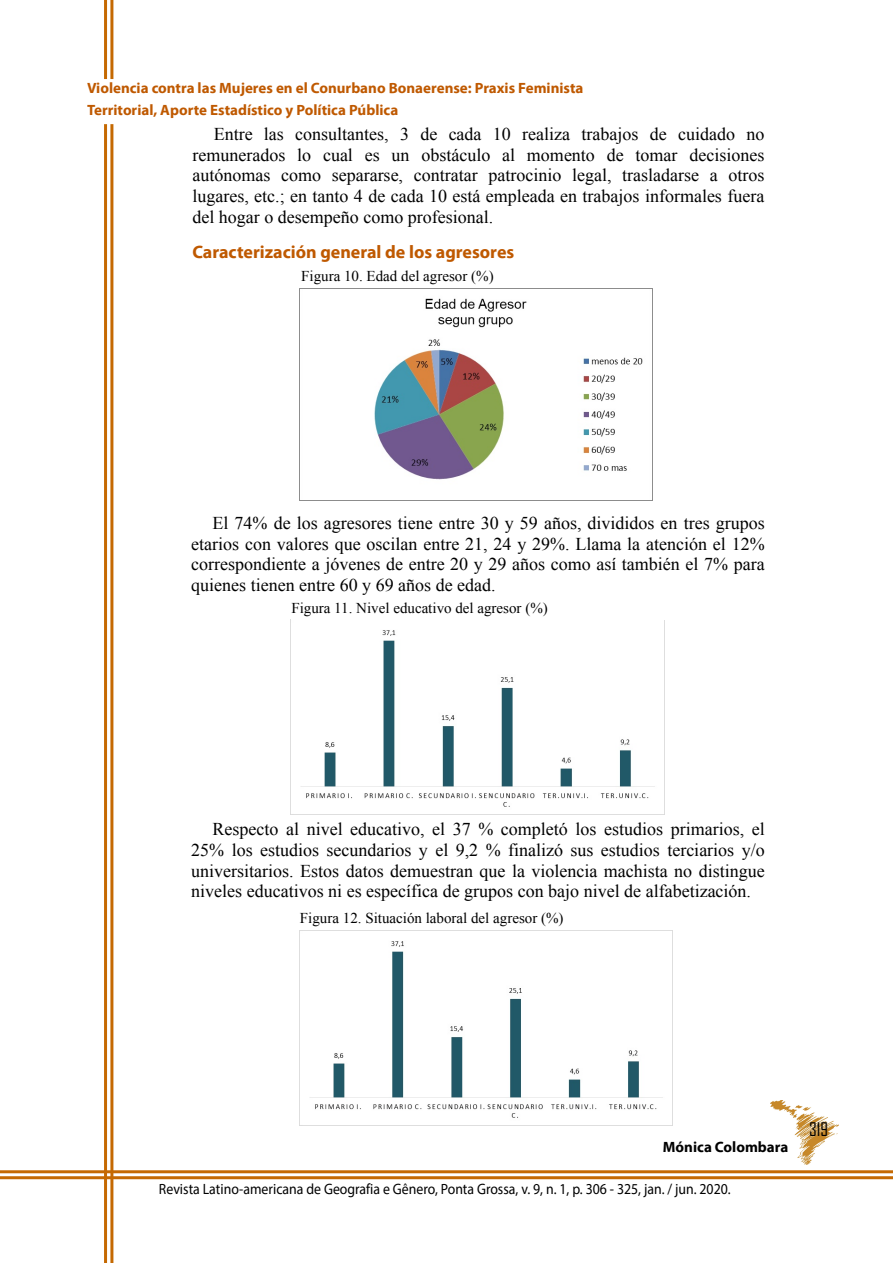
<style>
.page{position:relative;width:893px;height:1263px;background:#fff}
.page>*{position:absolute;margin:0;border:0;box-sizing:border-box;transform-origin:0 0}
.t1{font:18px/20.7px "Times New Roman";color:#000;text-align:justify}
.t2{font:700 18px "Myriad Pro";color:#bf5900}
.t3{font:18px "Agency FB";color:#000}
.t4{font:700 15px/22.5px "Myriad Pro";color:#bf5900}
.t5{font:15px "Times New Roman";color:#000}
.t6{font:15px "Myriad Pro";color:#000;scale:.92 1}
.t7{font:700 15px "Myriad Pro";color:#000}
</style>
<div class="page">
<hr style="left:110px;top:0;width:3px;height:1263px;background:#c56902">
<hr style="left:104px;top:0;width:3px;height:1263px;background:#c56902">
<hr style="left:0;top:1176px;width:893px;height:3px;background:#c56902">
<hr style="left:0;top:1170px;width:893px;height:3px;background:#c56902">
<div style="left:86px;top:81px;width:518px;height:42px;background:#fff"></div>
<img style="left:770px;top:1100px;width:69px;height:64px">
<img style="left:300px;top:288px;width:352px;height:192px">
<img style="left:291px;top:630px;width:373px;height:185px">
<img style="left:299px;top:930px;width:374px;height:195px">
<p class="t4" style="left:87px;top:78px;width:498px">Violencia contra las Mujeres en el Conurbano Bonaerense: Praxis Feminista<br>Territorial, Aporte Estadístico y Política Pública</p>
<p class="t1" style="left:192px;top:124px;width:573px;text-indent:21px">Entre las consultantes, 3 de cada 10 realiza trabajos de cuidado no remunerados lo cual es un obstáculo al momento de tomar decisiones autónomas como separarse, contratar patrocinio legal, trasladarse a otros lugares, etc.; en tanto 4 de cada 10 está empleada en trabajos informales fuera del hogar o desempeño como profesional.</p>
<p class="t2" style="left:192px;top:245px;width:323px">Caracterización general de los agresores</p>
<p class="t5" style="left:301px;top:268px;width:194px">Figura 10. Edad del agresor (%)</p>
<p class="t1" style="left:191px;top:512px;width:575px;text-indent:21px">El 74% de los agresores tiene entre 30 y 59 años, divididos en tres grupos etarios con valores que oscilan entre 21, 24 y 29%. Llama la atención el 12% correspondiente a jóvenes de entre 20 y 29 años como así también el 7% para quienes tienen entre 60 y 69 años de edad.</p>
<p class="t5" style="left:291px;top:599px;width:258px">Figura 11. Nivel educativo del agresor (%)</p>
<p class="t1" style="left:191px;top:819px;width:575px;text-indent:21px">Respecto al nivel educativo, el 37 % completó los estudios primarios, el 25% los estudios secundarios y el 9,2 % finalizó sus estudios terciarios y/o universitarios. Estos datos demuestran que la violencia machista no distingue niveles educativos ni es específica de grupos con bajo nivel de alfabetización.</p>
<p class="t5" style="left:300px;top:910px;width:265px">Figura 12. Situación laboral del agresor (%)</p>
<p class="t7" style="left:663px;top:1140px;width:127px">Mónica Colombara</p>
<p class="t6" style="left:159px;top:1183px;width:623px">Revista Latino-americana de Geografia e Gênero, Ponta Grossa, v. 9, n. 1, p. 306 - 325, jan. / jun. 2020.</p>
<p class="t3" style="left:809px;top:1118px;width:20px">319</p>
</div>
